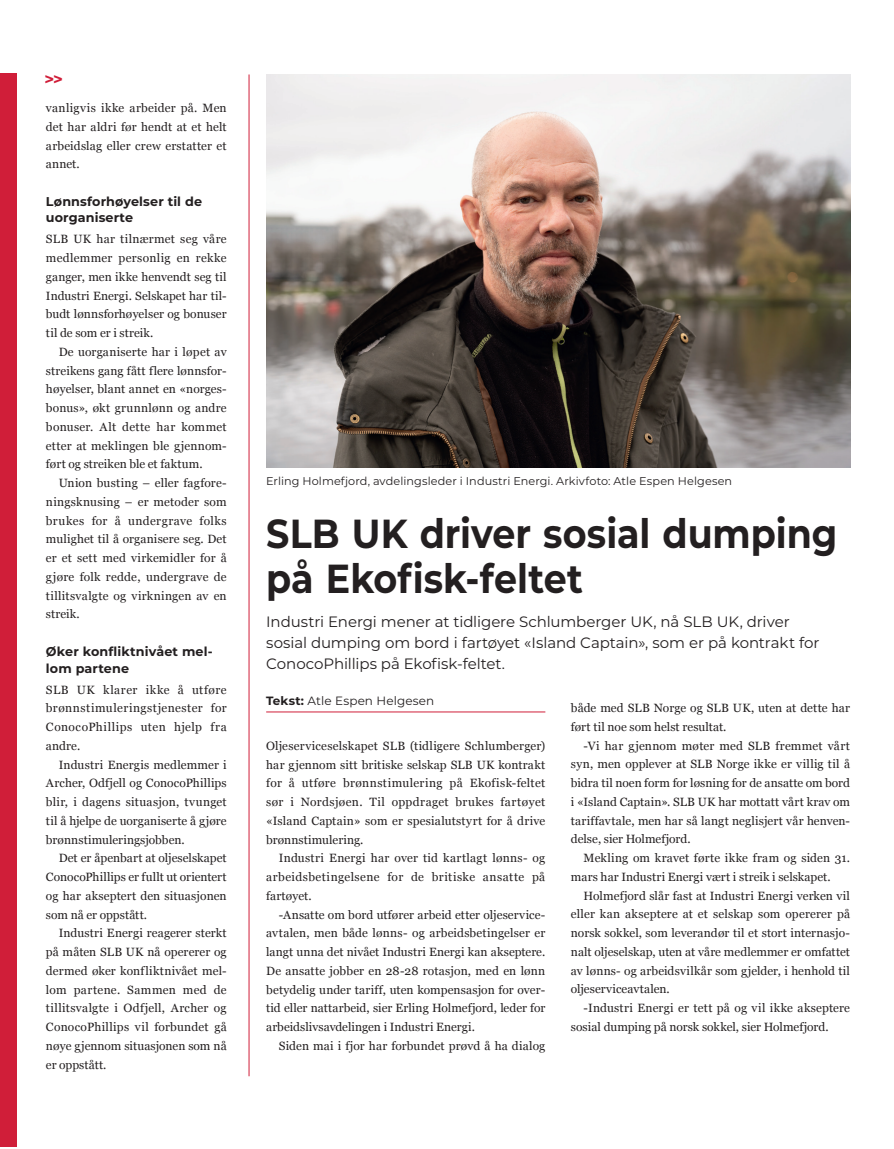
<style>
.page{position:relative;width:894px;height:1149px;background:#fff}
.page>*{position:absolute;margin:0;border:0;box-sizing:border-box;transform-origin:0 0}
.t1{font:700 40.5px/45px "Montserrat";color:#231f20;scale:.9 1}
.t2{font:700 16.5px "Montserrat";color:#d01e39}
.t3{font:15px/21px "Montserrat";letter-spacing:-.005em;color:#231f20}
.t4{font:700 12.75px/16.5px "Montserrat";letter-spacing:.01em;color:#231f20}
.t5{font:12px/18.8px "Georgia";letter-spacing:.01em;color:#231f20;text-align:justify}
.t6{font:12px "Montserrat";letter-spacing:.005em;color:#231f20}
.t7{font:11.25px "Montserrat";letter-spacing:.01em;color:#231f20}
.s1{font-weight:700}
</style>
<div class="page">
<hr style="left:266px;top:711px;width:279px;height:1px;background:#d01e39">
<hr style="left:249px;top:74px;width:1px;height:1002px;background:#d01e39">
<div style="left:0;top:73px;width:17px;height:1073px;background:#d01e39"></div>
<img style="left:266px;top:74px;width:584px;height:394px">
<h2 class="t2" style="left:45px;top:67px;width:20px">&gt;&gt;</h2>
<p class="t5" style="left:46px;top:98px;width:182px">vanligvis ikke arbeider på. Men det har aldri før hendt at et helt arbeidslag eller crew erstatter et annet.</p>
<p class="t4" style="left:46px;top:192px;width:158px">Lønnsforhøyelser til de uorganiserte</p>
<p class="t5" style="left:46px;top:229px;width:182px">SLB UK har tilnærmet seg våre medlemmer personlig en rekke ganger, men ikke henvendt seg til Industri Energi. Selskapet har til&shy;budt lønnsforhøyelser og bonuser til de som er i streik.</p>
<p class="t5" style="left:46px;top:342px;width:182px;text-indent:13px">De uorganiserte har i løpet av streikens gang fått flere lønnsfor&shy;høyelser, blant annet en «norges&shy;bonus», økt grunnlønn og andre bonuser. Alt dette har kommet etter at meklingen ble gjennom&shy;ført og streiken ble et faktum.</p>
<p class="t5" style="left:46px;top:473px;width:182px;text-indent:13px">Union busting – eller fagfore&shy;ningsknusing – er metoder som brukes for å undergrave folks mulighet til å organisere seg. Det er et sett med virkemidler for å gjøre folk redde, undergrave de tillitsvalgte og virkningen av en streik.</p>
<p class="t4" style="left:46px;top:642px;width:168px">Øker konfliktnivået mel&shy;lom partene</p>
<p class="t5" style="left:46px;top:679px;width:182px">SLB UK klarer ikke å utføre brønnstimuleringstjenester for ConocoPhillips uten hjelp fra andre.</p>
<p class="t5" style="left:46px;top:754px;width:182px;text-indent:13px">Industri Energis medlemmer i Archer, Odfjell og ConocoPhillips blir, i dagens situasjon, tvunget til å hjelpe de uorganiserte å gjøre brønnstimuleringsjobben.</p>
<p class="t5" style="left:46px;top:848px;width:182px;text-indent:13px">Det er åpenbart at oljeselskapet ConocoPhillips er fullt ut orientert og har akseptert den situasjonen som nå er oppstått.</p>
<p class="t5" style="left:46px;top:923px;width:182px;text-indent:13px">Industri Energi reagerer sterkt på måten SLB UK nå opererer og dermed øker konfliktnivået mel&shy;lom partene. Sammen med de tillitsvalgte i Odfjell, Archer og ConocoPhillips vil forbundet gå nøye gjennom situasjonen som nå er oppstått.</p>
<p class="t7" style="left:266px;top:473px;width:468px">Erling Holmefjord, avdelingsleder i Industri Energi. Arkivfoto: Atle Espen Helgesen</p>
<h1 class="t1" style="left:266px;top:509px;width:636px">SLB UK driver sosial dumping på Ekofisk-feltet</h1>
<p class="t3" style="left:266px;top:610px;width:555px">Industri Energi mener at tidligere Schlumberger UK, nå SLB UK, driver sosial dumping om bord i fartøyet «Island Captain», som er på kontrakt for<br>ConocoPhillips på Ekofisk-feltet.</p>
<p class="t6" style="left:266px;top:693px;width:170px"><span class="s1">Tekst:</span> Atle Espen Helgesen</p>
<p class="t5" style="left:266px;top:735px;width:281px">Oljeserviceselskapet SLB (tidligere Schlumberger) har gjennom sitt britiske selskap SLB UK kontrakt for å utføre brønnstimulering på Ekofisk-feltet sør i Nordsjøen. Til oppdraget brukes fartøyet «Island Captain» som er spesialutstyrt for å drive brønnstimulering.</p>
<p class="t5" style="left:266px;top:848px;width:281px;text-indent:13px">Industri Energi har over tid kartlagt lønns- og arbeidsbetingelsene for de britiske ansatte på fartøyet.</p>
<p class="t5" style="left:266px;top:904px;width:281px;text-indent:13px">-Ansatte om bord utfører arbeid etter oljeservice&shy;avtalen, men både lønns- og arbeidsbetingelser er langt unna det nivået Industri Energi kan akseptere.<br>De ansatte jobber en 28-28 rotasjon, med en lønn betydelig under tariff, uten kompensasjon for over&shy;tid eller nattarbeid, sier Erling Holmefjord, leder for arbeidslivsavdelingen i Industri Energi.</p>
<p class="t5" style="left:279px;top:1035px;width:268px">Siden mai i fjor har forbundet prøvd å ha dialog</p>
<p class="t5" style="left:571px;top:698px;width:281px">både med SLB Norge og SLB UK, uten at dette har ført til noe som helst resultat.</p>
<p class="t5" style="left:571px;top:735px;width:281px;text-indent:13px">-Vi har gjennom møter med SLB fremmet vårt syn, men opplever at SLB Norge ikke er villig til å bidra til noen form for løsning for de ansatte om bord i «Island Captain». SLB UK har mottatt vårt krav om tariffavtale, men har så langt neglisjert vår henven&shy;delse, sier Holmefjord.</p>
<p class="t5" style="left:571px;top:848px;width:281px;text-indent:13px">Mekling om kravet førte ikke fram og siden 31. mars har Industri Energi vært i streik i selskapet.</p>
<p class="t5" style="left:571px;top:885px;width:281px;text-indent:13px">Holmefjord slår fast at Industri Energi verken vil eller kan akseptere at et selskap som opererer på norsk sokkel, som leverandør til et stort internasjo&shy;nalt oljeselskap, uten at våre medlemmer er omfattet av lønns- og arbeidsvilkår som gjelder, i henhold til oljeserviceavtalen.</p>
<p class="t5" style="left:571px;top:998px;width:281px;text-indent:13px">-Industri Energi er tett på og vil ikke akseptere sosial dumping på norsk sokkel, sier Holmefjord.</p>
</div>
